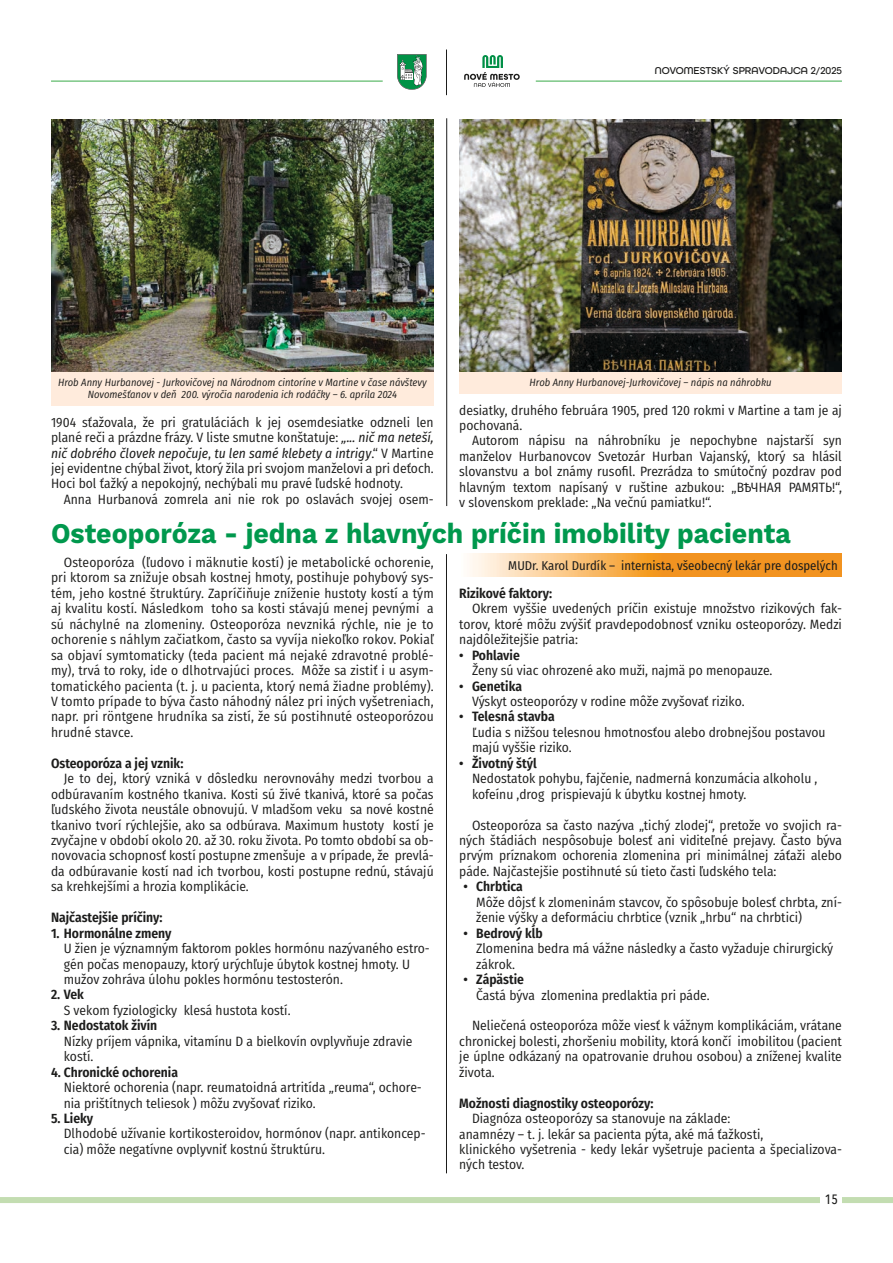
<style>
.page{position:relative;width:893px;height:1263px;background:#fff}
.page>*{position:absolute;margin:0;border:0;box-sizing:border-box;transform-origin:0 0}
.t1{font:700 28.5px "Work Sans";color:#00984d;scale:.93 1}
.t2{font:13.5px/15.5px "Fira Sans Condensed";color:#1c1c1b}
.t3{font:600 13.5px "Fira Sans Condensed";color:#1c1c1b}
.t4{font:500 13.5px "Avenir Next Condensed";color:#1c1c1b}
.t5{font:12.75px "Fira Sans Condensed";color:#1c1c1b}
.t6{font:italic 10.5px/12.8px "Fira Sans Condensed";color:#1c1c1b;text-align:center}
.t7{font:500 10.5px "All Round Gothic";color:#1c1c1b}
.s1{font-style:italic}
</style>
<div class="page">
<hr style="left:536px;top:81px;width:306px;height:1px;background:#3aaa49">
<hr style="left:51px;top:81px;width:332px;height:1px;background:#3aaa49">
<div style="left:0;top:1197px;width:893px;height:6px;background:#c3ddb1"></div>
<div style="left:821px;top:1189px;width:21px;height:16px;background:#fff"></div>
<hr style="left:446px;top:50px;width:1px;height:45px;background:#1c1c1b">
<svg style="left:397px;top:54px;width:30px;height:36px"></svg>
<svg style="left:464px;top:55px;width:56px;height:32px"></svg>
<img style="left:51px;top:119px;width:383px;height:253px">
<img style="left:459px;top:119px;width:383px;height:253px">
<div style="left:51px;top:372px;width:383px;height:33px;background:#ffebdc"></div>
<div style="left:459px;top:372px;width:383px;height:21px;background:#ffebdc"></div>
<hr style="left:446px;top:118px;width:1px;height:388px;background:#1c1c1b">
<hr style="left:446px;top:554px;width:1px;height:619px;background:#1c1c1b">
<svg style="left:469px;top:553px;width:373px;height:24px"></svg>
<p class="t7" style="left:655px;top:64px;width:189px">NOVOMESTSKÝ SPRAVODAJCA 2/2025</p>
<p class="t6" style="left:58px;top:375px;width:370px">Hrob Anny Hurbanovej - Jurkovičovej na Národnom cintoríne v Martine v čase návštevy<br>Novomešťanov v deň 200. výročia narodenia ich rodáčky – 6. apríla 2024</p>
<p class="t6" style="left:530px;top:375px;width:244px">Hrob Anny Hurbanovej-Jurkovičovej – nápis na náhrobku</p>
<p class="t2" style="left:51px;top:414px;width:384px;text-align:justify">1904 sťažovala, že pri gratuláciách k jej osemdesiatke odzneli len plané reči a prázdne frázy. V liste smutne konštatuje: <span class="s1">„... nič ma neteší, nič dobrého človek nepočuje</span>, <span class="s1">tu len samé klebety a intrigy</span>.“ V Martine jej evidentne chýbal život, ktorý žila pri svojom manželovi a pri deťoch.<br>Hoci bol ťažký a nepokojný, nechýbali mu pravé ľudské hodnoty.</p>
<p class="t2" style="left:64px;top:491px;width:371px">Anna Hurbanová zomrela ani nie rok po oslavách svojej osem-</p>
<p class="t2" style="left:459px;top:402px;width:384px">desiatky, druhého februára 1905, pred 120 rokmi v Martine a tam je aj pochovaná.</p>
<p class="t2" style="left:459px;top:433px;width:384px;text-align:justify;text-indent:13px">Autorom nápisu na náhrobníku je nepochybne najstarší syn manželov Hurbanovcov Svetozár Hurban Vajanský, ktorý sa hlásil slovanstvu a bol známy rusofil. Prezrádza to smútočný pozdrav pod hlavným textom napísaný v ruštine azbukou: „BѢЧНАЯ РАМЯТЬ!“, v slovenskom preklade: „Na večnú pamiatku!“.</p>
<h1 class="t1" style="left:51px;top:517px;width:797px">Osteoporóza - jedna z hlavných príčin imobility pacienta</h1>
<p class="t5" style="left:508px;top:555px;width:331px">MUDr. Karol Durdík – internista, všeobecný lekár pre dospelých</p>
<p class="t2" style="left:51px;top:554px;width:384px;text-align:justify;text-indent:13px">Osteoporóza (ľudovo i mäknutie kostí) je metabolické ochorenie, pri ktorom sa znižuje obsah kostnej hmoty, postihuje pohybový sys&shy;tém, jeho kostné štruktúry. Zapríčiňuje zníženie hustoty kostí a tým aj kvalitu kostí. Následkom toho sa kosti stávajú menej pevnými a sú náchylné na zlomeniny. Osteoporóza nevzniká rýchle, nie je to ochorenie s náhlym začiatkom, často sa vyvíja niekoľko rokov. Pokiaľ sa objaví symtomaticky (teda pacient má nejaké zdravotné problé&shy;my), trvá to roky, ide o dlhotrvajúci proces. Môže sa zistiť i u asym&shy;tomatického pacienta (t. j. u pacienta, ktorý nemá žiadne problémy).<br>V tomto prípade to býva často náhodný nález pri iných vyšetreniach, napr. pri röntgene hrudníka sa zistí, že sú postihnuté osteoporózou hrudné stavce.</p>
<p class="t3" style="left:51px;top:752px;width:134px">Osteoporóza a jej vznik:</p>
<p class="t2" style="left:51px;top:770px;width:384px;text-align:justify;text-indent:13px">Je to dej, ktorý vzniká v dôsledku nerovnováhy medzi tvorbou a odbúravaním kostného tkaniva. Kosti sú živé tkanivá, ktoré sa počas ľudského života neustále obnovujú. V mladšom veku sa nové kostné tkanivo tvorí rýchlejšie, ako sa odbúrava. Maximum hustoty kostí je zvyčajne v období okolo 20. až 30. roku života. Po tomto období sa ob&shy;novovacia schopnosť kostí postupne zmenšuje a v prípade, že prevlá&shy;da odbúravanie kostí nad ich tvorbou, kosti postupne rednú, stávajú sa krehkejšími a hrozia komplikácie.</p>
<p class="t3" style="left:51px;top:906px;width:113px">Najčastejšie príčiny:</p>
<p class="t3" style="left:51px;top:922px;width:122px">1. Hormonálne zmeny</p>
<p class="t2" style="left:64px;top:940px;width:368px">U žien je významným faktorom pokles hormónu nazývaného estro&shy;gén počas menopauzy, ktorý urýchľuje úbytok kostnej hmoty. U mužov zohráva úlohu pokles hormónu testosterón.</p>
<p class="t3" style="left:51px;top:984px;width:34px">2. Vek</p>
<p class="t2" style="left:64px;top:1002px;width:228px">S vekom fyziologicky klesá hustota kostí.</p>
<p class="t3" style="left:51px;top:1014px;width:108px">3. Nedostatok živín</p>
<p class="t2" style="left:64px;top:1033px;width:350px">Nízky príjem vápnika, vitamínu D a bielkovín ovplyvňuje zdravie kostí.</p>
<p class="t3" style="left:51px;top:1061px;width:129px">4. Chronické ochorenia</p>
<p class="t2" style="left:64px;top:1079px;width:360px">Niektoré ochorenia (napr. reumatoidná artritída „reuma“, ochore&shy;nia prištítnych teliesok ) môžu zvyšovať riziko.</p>
<p class="t3" style="left:51px;top:1107px;width:44px">5. Lieky</p>
<p class="t2" style="left:64px;top:1126px;width:363px">Dlhodobé užívanie kortikosteroidov, hormónov (napr. antikoncep&shy;cia) môže negatívne ovplyvniť kostnú štruktúru.</p>
<p class="t3" style="left:459px;top:582px;width:95px">Rizikové faktory:</p>
<p class="t2" style="left:459px;top:601px;width:384px;text-align:justify;text-indent:13px">Okrem vyššie uvedených príčin existuje množstvo rizikových fak&shy;torov, ktoré môžu zvýšiť pravdepodobnosť vzniku osteoporózy. Medzi najdôležitejšie patria:</p>
<p class="t3" style="left:459px;top:644px;width:62px">• Pohlavie</p>
<p class="t2" style="left:472px;top:662px;width:302px">Ženy sú viac ohrozené ako muži, najmä po menopauze.</p>
<p class="t3" style="left:459px;top:675px;width:64px">• Genetika</p>
<p class="t2" style="left:472px;top:693px;width:274px">Výskyt osteoporózy v rodine môže zvyšovať riziko.</p>
<p class="t3" style="left:459px;top:706px;width:97px">• Telesná stavba</p>
<p class="t2" style="left:472px;top:724px;width:355px">Ľudia s nižšou telesnou hmotnosťou alebo drobnejšou postavou majú vyššie riziko.</p>
<p class="t3" style="left:459px;top:752px;width:79px">• Životný štýl</p>
<p class="t2" style="left:472px;top:770px;width:347px">Nedostatok pohybu, fajčenie, nadmerná konzumácia alkoholu , kofeínu ,drog prispievajú k úbytku kostnej hmoty.</p>
<p class="t2" style="left:459px;top:817px;width:384px;text-align:justify;text-indent:13px">Osteoporóza sa často nazýva „tichý zlodej“, pretože vo svojich ra&shy;ných štádiách nespôsobuje bolesť ani viditeľné prejavy. Často býva prvým príznakom ochorenia zlomenina pri minimálnej záťaži alebo páde. Najčastejšie postihnuté sú tieto časti ľudského tela:</p>
<p class="t3" style="left:463px;top:876px;width:61px">• Chrbtica</p>
<p class="t2" style="left:476px;top:894px;width:367px">Môže dôjsť k zlomeninám stavcov, čo spôsobuje bolesť chrbta, zní&shy;ženie výšky a deformáciu chrbtice (vznik „hrbu“ na chrbtici)</p>
<p class="t3" style="left:463px;top:922px;width:81px">• Bedrový kĺb</p>
<p class="t2" style="left:476px;top:940px;width:358px">Zlomenina bedra má vážne následky a často vyžaduje chirurgický zákrok.</p>
<p class="t3" style="left:463px;top:968px;width:62px">• Zápästie</p>
<p class="t2" style="left:476px;top:987px;width:235px">Častá býva zlomenina predlaktia pri páde.</p>
<p class="t2" style="left:459px;top:1018px;width:384px;text-align:justify;text-indent:13px">Neliečená osteoporóza môže viesť k vážnym komplikáciám, vrátane chronickej bolesti, zhoršeniu mobility, ktorá končí imobilitou (pacient je úplne odkázaný na opatrovanie druhou osobou) a zníženej kvalite života.</p>
<p class="t3" style="left:459px;top:1092px;width:196px">Možnosti diagnostiky osteoporózy:</p>
<p class="t2" style="left:459px;top:1110px;width:384px;text-indent:13px">Diagnóza osteoporózy sa stanovuje na základe:<br>anamnézy – t. j. lekár sa pacienta pýta, aké má ťažkosti,<br>klinického vyšetrenia - kedy lekár vyšetruje pacienta a špecializova&shy;ných testov.</p>
<p class="t4" style="left:825px;top:1191px;width:15px">15</p>
</div>
